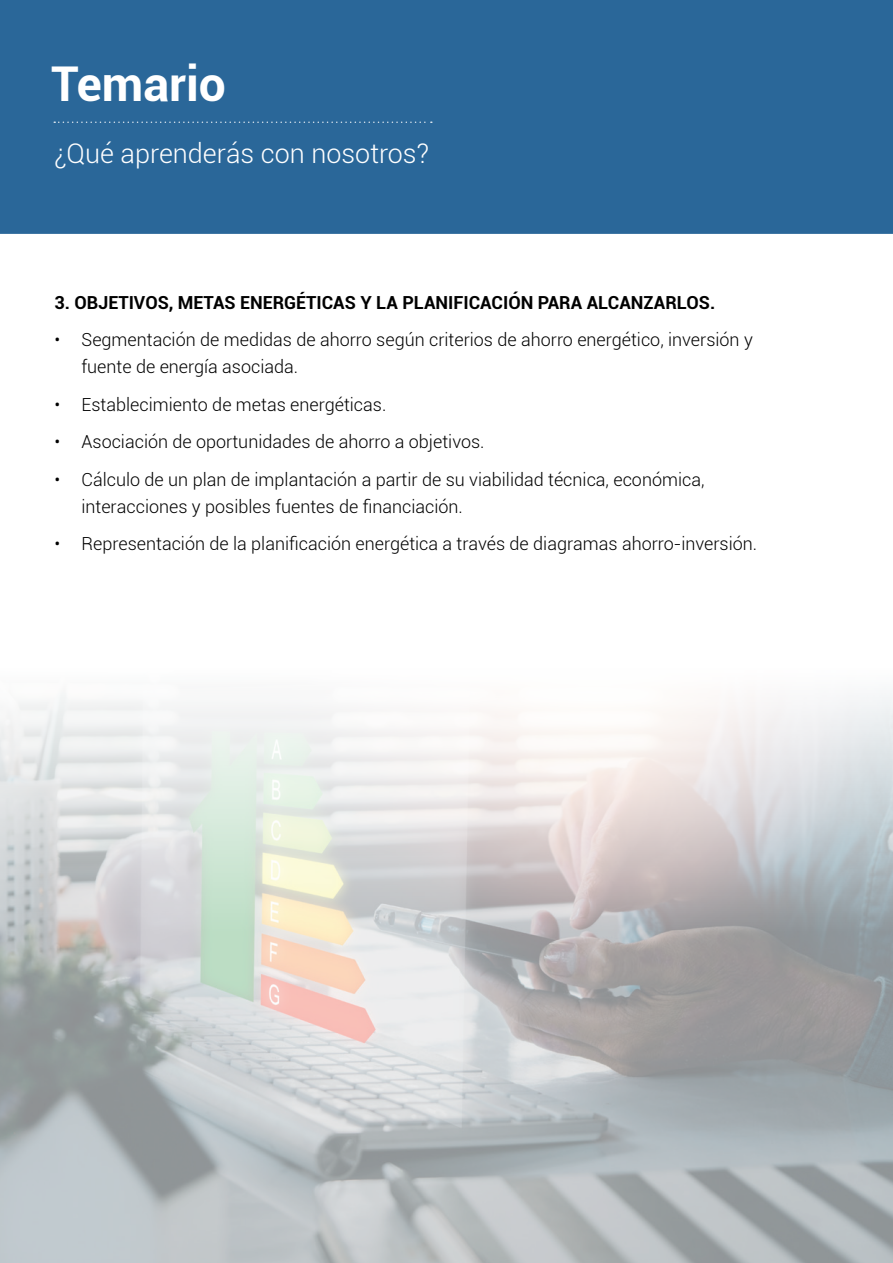
<style>
.page{position:relative;width:893px;height:1263px;background:#fff}
.page>*{position:absolute;margin:0;border:0;box-sizing:border-box;transform-origin:0 0}
.t1{font:700 48px "Roboto";color:#fff}
.t2{font:300 27px "Roboto";color:#fff}
.t3{font:300 18px/27px "Roboto";color:#000}
.t4{font:700 18px "Roboto";color:#000}
</style>
<div class="page">
<div style="left:0;top:0;width:893px;height:234px;background:#2a6799"></div>
<svg style="left:54px;top:121px;width:378px;height:2px"></svg>
<img style="left:0;top:693px;width:893px;height:570px">
<h1 class="t1" style="left:51px;top:50px;width:176px">Temario</h1>
<h2 class="t2" style="left:54px;top:135px;width:376px">¿Qué aprenderás con nosotros?</h2>
<p class="t4" style="left:54px;top:290px;width:662px">3. OBJETIVOS, METAS ENERGÉTICAS Y LA PLANIFICACIÓN PARA ALCANZARLOS.</p>
<p class="t3" style="left:81px;top:326px;width:673px;text-indent:-27px">• Segmentación de medidas de ahorro según criterios de ahorro energético, inversión y fuente de energía asociada.</p>
<p class="t3" style="left:54px;top:390px;width:333px">• Establecimiento de metas energéticas.</p>
<p class="t3" style="left:54px;top:428px;width:432px">• Asociación de oportunidades de ahorro a objetivos.</p>
<p class="t3" style="left:81px;top:465px;width:624px;text-indent:-27px">• Cálculo de un plan de implantación a partir de su viabilidad técnica, económica, interacciones y posibles fuentes de financiación.</p>
<p class="t3" style="left:54px;top:530px;width:704px">• Representación de la planificación energética a través de diagramas ahorro-inversión.</p>
</div>
